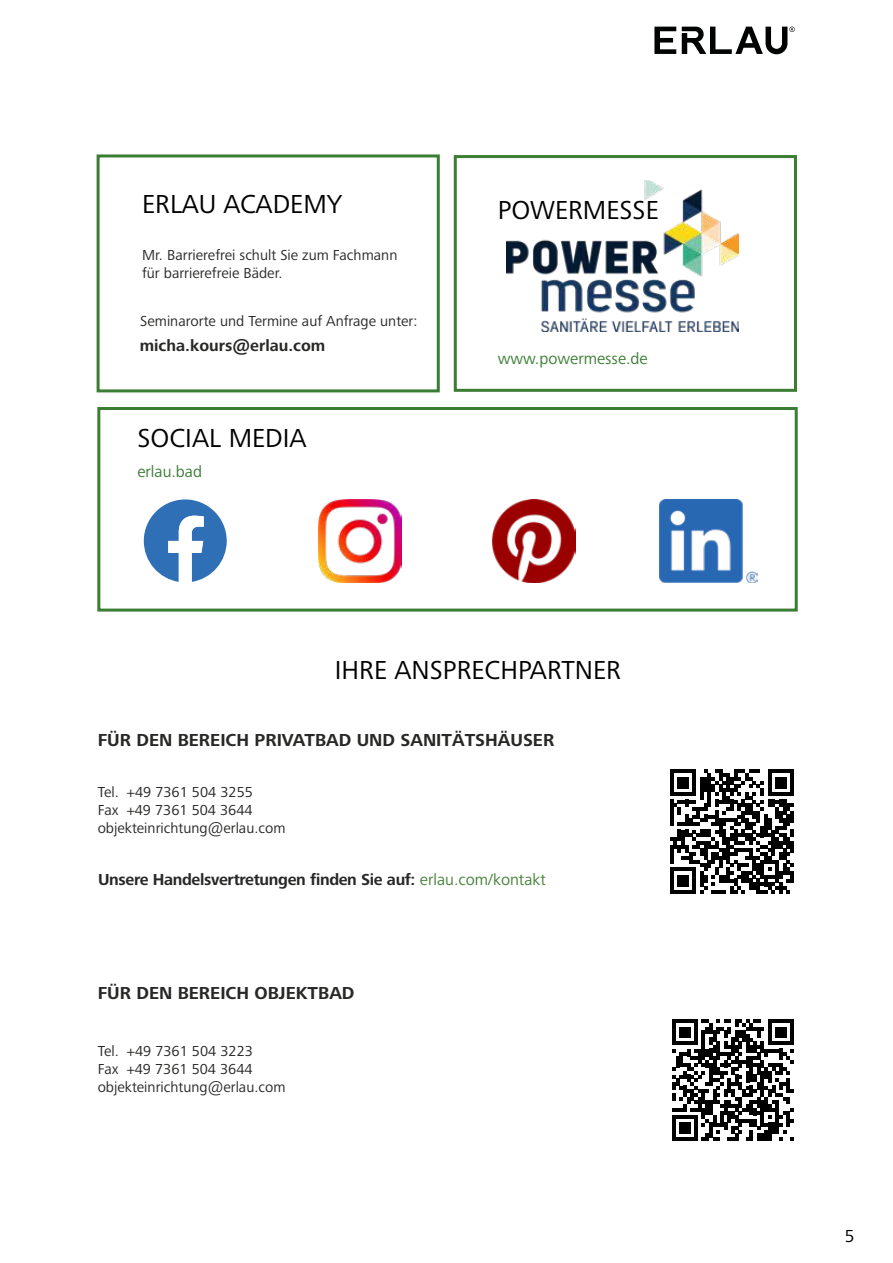
<style>
.page{position:relative;width:893px;height:1263px;background:#fff}
.page>*{position:absolute;margin:0;border:0;box-sizing:border-box;transform-origin:0 0}
.t1{font:27px "Frutiger Next LTW1 G";color:#000}
.t2{font:700 18px "Frutiger Next LTW1 G";color:#282827}
.t3{font:18px "Frutiger Next LTW1 G";color:#000}
.t4{font:700 16.5px "Frutiger Next LTW1 G";letter-spacing:-.02em;color:#282827}
.t5{font:16.5px "Frutiger Next LTW1 G";color:#3b7d34}
.t6{font:700 16.5px "Frutiger Next LTW1 G";color:#282827}
.t7{font:15px/18px "Frutiger Next LTW1 G";color:#282827}
.s1{font-weight:400;color:#47823a}
</style>
<div class="page">
<svg style="left:654px;top:27px;width:22px;height:27px"></svg>
<svg style="left:682px;top:27px;width:113px;height:27px"></svg>
<div style="left:454px;top:155px;width:343px;height:237px;border:3px solid #3b7d34"></div>
<div style="left:97px;top:154px;width:343px;height:238px;border:3px solid #3b7d34"></div>
<img style="left:507px;top:180px;width:232px;height:152px">
<svg style="left:672px;top:1019px;width:122px;height:122px"></svg>
<svg style="left:670px;top:769px;width:124px;height:125px"></svg>
<hr style="left:790px;top:871px;width:4px;height:11px;background:#000">
<div style="left:97px;top:407px;width:701px;height:205px;border:3px solid #3b7d34"></div>
<svg style="left:144px;top:499px;width:83px;height:83px"></svg>
<img style="left:318px;top:499px;width:83px;height:83px">
<img style="left:492px;top:499px;width:83px;height:83px">
<img style="left:659px;top:499px;width:98px;height:83px">
<h1 class="t1" style="left:142px;top:188px;width:202px">ERLAU ACADEMY</h1>
<p class="t7" style="left:142px;top:247px;width:257px">Mr. Barrierefrei schult Sie zum Fachmann für barrierefreie Bäder.</p>
<p class="t7" style="left:140px;top:312px;width:279px">Seminarorte und Termine auf Anfrage unter:</p>
<p class="t6" style="left:140px;top:336px;width:187px">micha.kours@erlau.com</p>
<h1 class="t1" style="left:137px;top:422px;width:171px">SOCIAL MEDIA</h1>
<p class="t5" style="left:137px;top:462px;width:66px">erlau.bad</p>
<h1 class="t1" style="left:498px;top:195px;width:162px">POWERMESSE</h1>
<p class="t5" style="left:498px;top:349px;width:151px">www.powermesse.de</p>
<h1 class="t1" style="left:335px;top:655px;width:288px">IHRE ANSPRECHPARTNER</h1>
<p class="t2" style="left:98px;top:730px;width:458px">FÜR DEN BEREICH PRIVATBAD UND SANITÄTSHÄUSER</p>
<p class="t7" style="left:98px;top:784px;width:189px">Tel. +49 7361 504 3255<br>Fax +49 7361 504 3644 objekteinrichtung@erlau.com</p>
<p class="t4" style="left:98px;top:870px;width:449px">Unsere Handelsvertretungen finden Sie auf: <span class="s1">erlau.com/kontakt</span></p>
<p class="t2" style="left:98px;top:983px;width:258px">FÜR DEN BEREICH OBJEKTBAD</p>
<p class="t7" style="left:98px;top:1042px;width:189px">Tel. +49 7361 504 3223<br>Fax +49 7361 504 3644 objekteinrichtung@erlau.com</p>
<p class="t3" style="left:845px;top:1226px;width:11px">5</p>
</div>
